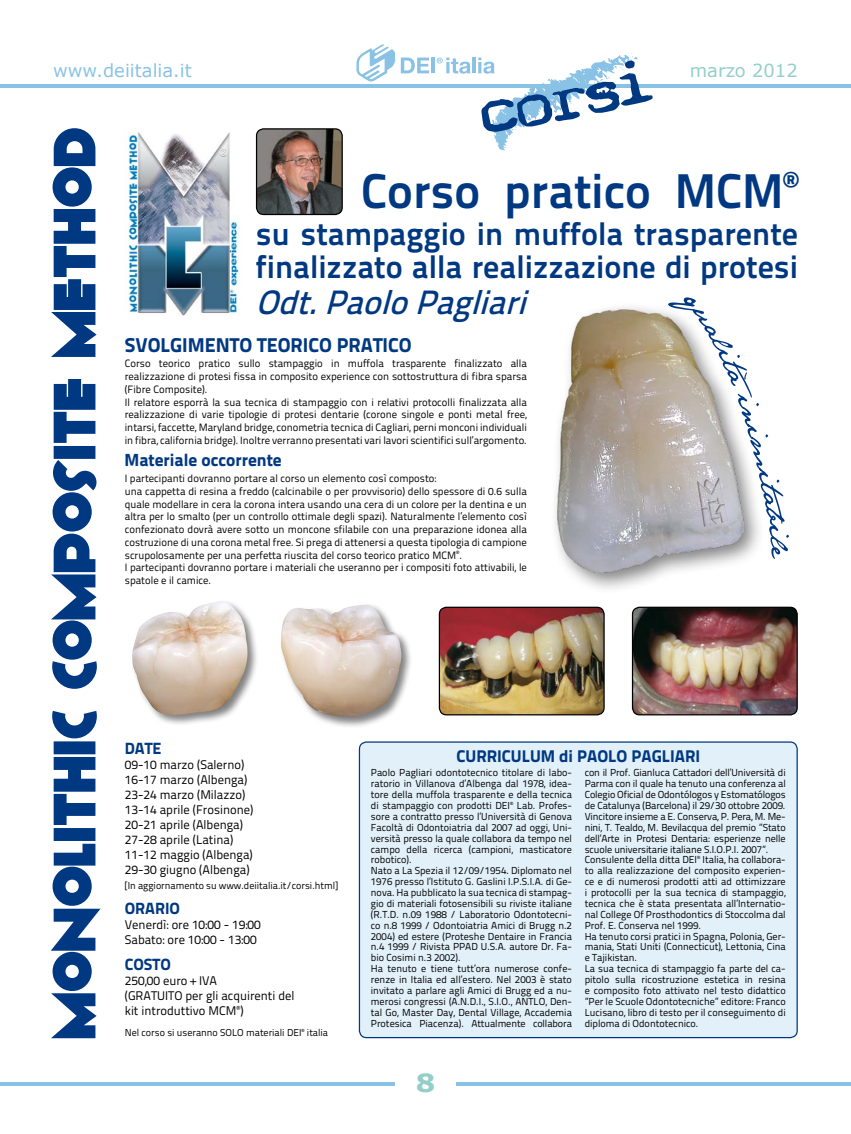
<style>
.page{position:relative;width:851px;height:1134px;background:#fff}
.page>*{position:absolute;margin:0;border:0;box-sizing:border-box;transform-origin:0 0}
.t1{font:700 48.75px "Titillium Text 22 L";color:#003882}
.t2{font:italic 500 33.75px "Titillium Text 22 L";color:#003882}
.t3{font:700 32.12px/32.5px "Titillium Text 22 L";color:#003882}
.t4{font:700 25px "Verdana";color:#93cfc9;scale:1.1 1}
.t5{font:800 20px "Titillium Text 22 L";color:#003882}
.t6{font:17.88px "Verdana";color:#8ac2e6}
.t7{font:17.88px "Verdana";color:#93cfc9}
.t8{font:800 17.5px "Titillium Text 22 L";color:#003882}
.t9{font:800 17px "Titillium Text 22 L";color:#003882}
.t10{font:800 16.25px "Titillium Text 22 L";color:#003882}
.t11{font:12.5px/15px "Titillium Text 22 L";color:#000}
.t12{font:10.62px/12.8px "Titillium Text 22 L";color:#000}
.t13{font:10.12px/10.9px "Titillium Text 22 L";color:#000}
.t14{font:10px "Titillium Text 22 L";color:#000}
</style>
<div class="page">
<hr style="left:0;top:84px;width:850px;height:4px;background:#8ac2e6">
<hr style="left:0;top:1082px;width:850px;height:3px;background:#8ac2e6">
<svg style="left:356px;top:44px;width:39px;height:38px"></svg>
<svg style="left:401px;top:58px;width:28px;height:15px"></svg>
<hr style="left:431px;top:58px;width:4px;height:15px;background:#8ac2e6">
<svg style="left:436px;top:58px;width:34px;height:16px"></svg>
<hr style="left:472px;top:58px;width:3px;height:15px;background:#8ac2e6">
<div style="left:395px;top:1058px;width:60px;height:49px;background:#fff"></div>
<div style="left:359px;top:742px;width:438px;height:295px;background:#e2f0f9;border-radius:7px"></div>
<div style="left:359px;top:741px;width:438px;height:297px;border:1px solid #003882;border-radius:7px"></div>
<svg style="left:478px;top:53px;width:174px;height:97px"></svg>
<img style="left:127px;top:131px;width:113px;height:184px">
<svg style="left:51px;top:128px;width:49px;height:910px;fill:#043b83"></svg>
<img style="left:257px;top:129px;width:85px;height:85px">
<div style="left:256px;top:128px;width:87px;height:87px;border:1px solid #000;border-radius:7px"></div>
<div style="left:549px;top:302px;width:216px;height:293px;background:#000;opacity:.5"></div>
<img style="left:549px;top:302px;width:211px;height:279px">
<svg style="left:668px;top:297px;width:120px;height:262px"></svg>
<img style="left:440px;top:607px;width:164px;height:108px">
<div style="left:438px;top:607px;width:166px;height:108px;border:1px solid #000;border-radius:7px"></div>
<img style="left:633px;top:607px;width:164px;height:108px">
<div style="left:631px;top:607px;width:166px;height:108px;border:1px solid #000;border-radius:7px"></div>
<div style="left:130px;top:599px;width:129px;height:128px;background:#000;opacity:.5"></div>
<img style="left:131px;top:601px;width:120px;height:115px">
<div style="left:279px;top:603px;width:134px;height:126px;background:#000;opacity:.5"></div>
<img style="left:280px;top:604px;width:123px;height:114px">
<h3 class="t6" style="left:53px;top:59px;width:140px">www.deiitalia.it</h3>
<h3 class="t7" style="left:689px;top:59px;width:109px">marzo 2012</h3>
<h1 class="t1" style="left:361px;top:154px;width:439px">Corso pratico MCM<sup>®</sup></h1>
<h3 class="t3" style="left:256px;top:216px;width:543px">su stampaggio in muffola trasparente finalizzato alla realizzazione di protesi</h3>
<h2 class="t2" style="left:256px;top:277px;width:283px">Odt.PaoloPagliari</h2>
<h3 class="t5" style="left:125px;top:329px;width:24px">SVOLGIMENTO</h3>
<h3 class="t5" style="left:257px;top:329px;width:12px">TEORICO</h3>
<h3 class="t5" style="left:337px;top:329px;width:12px">PRATICO</h3>
<p class="t12" style="left:125px;top:357px;width:403px">Corso teorico pratico sullo stampaggio in muffola trasparente finalizzato alla realizzazione di protesi fissa in composito experience con sottostruttura di fibra sparsa (Fibre Composite).<br>Il relatore esporrà la sua tecnica di stampaggio con i relativi protocolli finalizzata alla realizzazione di varie tipologie di protesi dentarie (corone singole e ponti metal free, intarsi, faccette, Maryland bridge, conometria tecnica di Cagliari, perni monconi individuali in fibra, california bridge). Inoltre verranno presentati vari lavori scientifici sull’argomento.</p>
<p class="t12" style="left:125px;top:471px;width:403px">I partecipanti dovranno portare al corso un elemento così composto:<br>una cappetta di resina a freddo (calcinabile o per provvisorio) dello spessore di 0.6 sulla quale modellare in cera la corona intera usando una cera di un colore per la dentina e un altra per lo smalto (per un controllo ottimale degli spazi). Naturalmente l’elemento così confezionato dovrà avere sotto un moncone sfilabile con una preparazione idonea alla costruzione di una corona metal free. Si prega di attenersi a questa tipologia di campione scrupolosamente per una perfetta riuscita del corso teorico pratico MCM<sup>®</sup>.<br>I partecipanti dovranno portare i materiali che useranno per i compositi foto attivabili, le spatole e il camice.</p>
<h3 class="t8" style="left:124px;top:446px;width:159px">MATERIALE OCCORRENTE</h3>
<h3 class="t10" style="left:125px;top:735px;width:20px">DATE</h3>
<p class="t11" style="left:125px;top:756px;width:130px">09-10 marzo (Salerno)<br>16-17 marzo (Albenga)<br>23-24 marzo (Milazzo)<br>13-14 aprile (Frosinone)<br>20-21 aprile (Albenga)<br>27-28 aprile (Latina)<br>11-12 maggio (Albenga)<br>29-30 giugno (Albenga)</p>
<p class="t14" style="left:125px;top:878px;width:215px">[In aggiornamento su www.deiitalia.it/corsi.html]</p>
<h3 class="t10" style="left:125px;top:896px;width:21px">ORARIO</h3>
<p class="t11" style="left:125px;top:917px;width:137px">Venerdì: ore 10:00 - 19:00<br>Sabato: ore 10:00 - 13:00</p>
<h3 class="t10" style="left:125px;top:952px;width:48px">COSTO</h3>
<p class="t11" style="left:125px;top:973px;width:171px">250,00 euro + IVA<br>(GRATUITO per gli acquirenti del kit introduttivo MCM<sup>®</sup>)</p>
<p class="t14" style="left:125px;top:1025px;width:205px">Nel corso si useranno SOLO materiali DEI<sup>®</sup> italia</p>
<h3 class="t9" style="left:456px;top:743px;width:20px">CURRICULUM</h3>
<h3 class="t9" style="left:559px;top:743px;width:39px">DI PAOLO</h3>
<h3 class="t9" style="left:631px;top:743px;width:20px">PAGLIARI</h3>
<p class="t13" style="left:371px;top:767px;width:202px">Paolo Pagliari odontotecnico titolare di labo&shy;ratorio in Villanova d’Albenga dal 1978, idea&shy;tore della muffola trasparente e della tecnica di stampaggio con prodotti DEI<sup>®</sup> Lab. Profes&shy;sore a contratto presso l’Università di Genova Facoltà di Odontoiatria dal 2007 ad oggi, Uni&shy;versità presso la quale collabora da tempo nel campo della ricerca (campioni, masticatore robotico).<br>Nato a La Spezia il 12/09/1954. Diplomato nel 1976 presso l’Istituto G. Gaslini I.P.S.I.A. di Ge&shy;nova. Ha pubblicato la sua tecnica di stampag&shy;gio di materiali fotosensibili su riviste italiane (R.T.D. n.09 1988 / Laboratorio Odontotecni&shy;co n.8 1999 / Odontoiatria Amici di Brugg n.2<br>2004) ed estere (Proteshe Dentaire in Francia n.4 1999 / Rivista PPAD U.S.A. autore Dr. Fa&shy;bio Cosimi n.3 2002).<br>Ha tenuto e tiene tutt’ora numerose confe&shy;renze in Italia ed all’estero. Nel 2003 è stato invitato a parlare agli Amici di Brugg ed a nu&shy;merosi congressi (A.N.D.I., S.I.O., ANTLO, Den&shy;tal Go, Master Day, Dental Village, Accademia Protesica Piacenza). Attualmente collabora</p>
<p class="t13" style="left:584px;top:767px;width:202px">con il Prof. Gianluca Cattadori dell’Università di Parma con il quale ha tenuto una conferenza al Colegio Oficial de Odontólogos y Estomatólogos de Catalunya (Barcelona) il 29/30 ottobre 2009.<br>Vincitore insieme a E. Conserva, P. Pera, M. Me&shy;nini, T. Tealdo, M. Bevilacqua del premio ”Stato dell’Arte in Protesi Dentaria: esperienze nelle scuole universitarie italiane S.I.O.P.I. 2007”.<br>Consulente della ditta DEI<sup>®</sup> Italia, ha collabora&shy;to alla realizzazione del composito experien&shy;ce e di numerosi prodotti atti ad ottimizzare i protocolli per la sua tecnica di stampaggio, tecnica che è stata presentata all’Internatio&shy;nal College Of Prosthodontics di Stoccolma dal Prof. E. Conserva nel 1999.<br>Ha tenuto corsi pratici in Spagna, Polonia, Ger&shy;mania, Stati Uniti (Connecticut), Lettonia, Cina e Tajikistan.<br>La sua tecnica di stampaggio fa parte del ca&shy;pitolo sulla ricostruzione estetica in resina e composito foto attivato nel testo didattico ”Per le Scuole Odontotecniche” editore: Franco Lucisano, libro di testo per il conseguimento di diploma di Odontotecnico.</p>
<h3 class="t4" style="left:415px;top:1067px;width:19px">8</h3>
</div>
